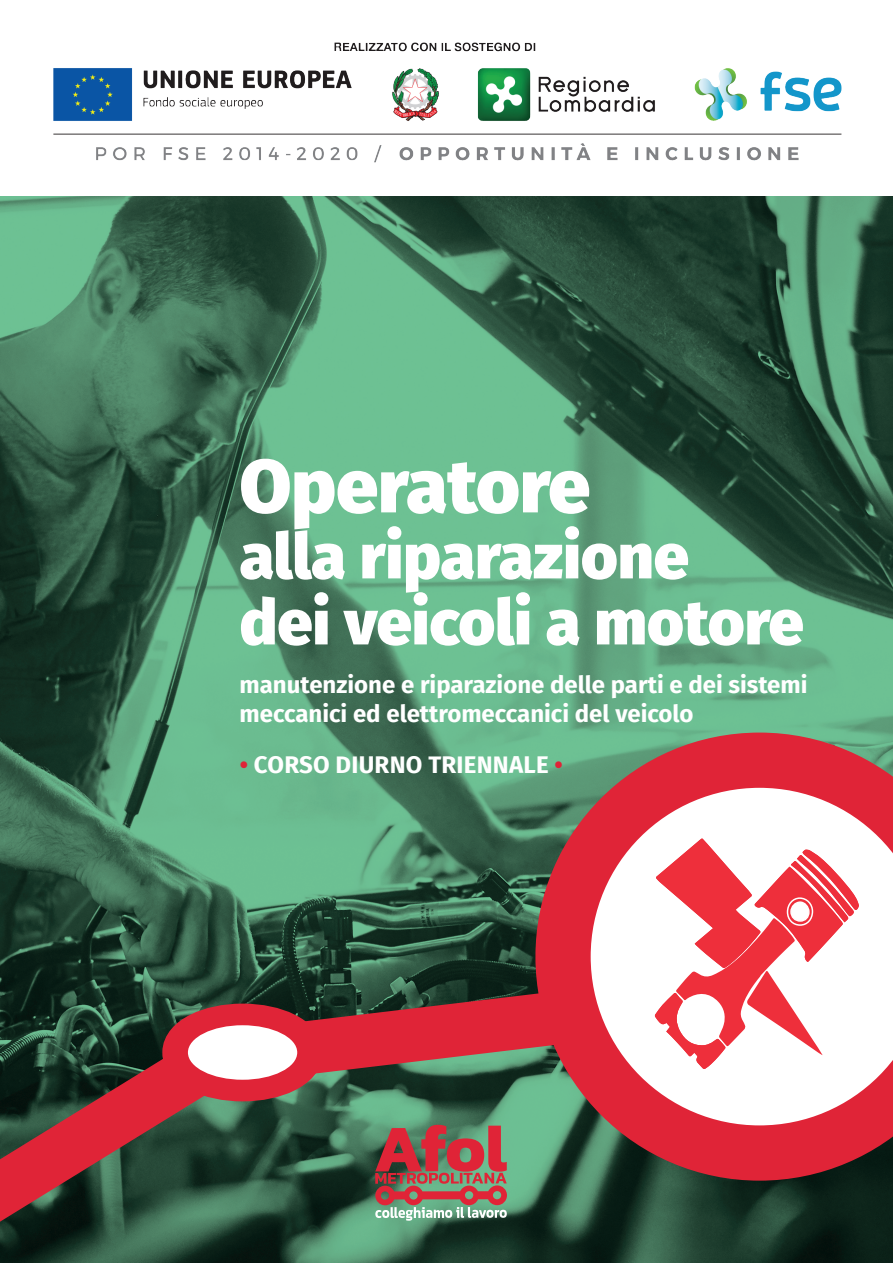
<style>
.page{position:relative;width:893px;height:1263px;background:#fff}
.page>*{position:absolute;margin:0;border:0;box-sizing:border-box;transform-origin:0 0}
.t1{font:900 75px "Fira Sans";color:#fff}
.t2{font:900 63px/66px "Fira Sans";color:#fff}
.t3{font:700 24px/28.8px "Fira Sans";color:#fff}
.s1{color:#e02437}
</style>
<div class="page">
<img style="left:0;top:196px;width:893px;height:1067px">
<img style="left:53px;top:42px;width:789px;height:121px">
<svg style="left:0;top:954px;width:661px;height:309px;background:#44483b"></svg>
<div style="left:162px;top:1003px;width:161px;height:98px;border:35px solid #e02437;border-radius:50%"></div>
<div style="left:188px;top:1025px;width:109px;height:55px;background:#fff;border-radius:50%"></div>
<svg style="left:535px;top:732px;width:358px;height:449px"></svg>
<svg style="left:375px;top:1125px;width:132px;height:96px;background:#9a6a60"></svg>
<svg style="left:655px;top:834px;width:204px;height:235px"></svg>
<div style="left:791px;top:902px;width:18px;height:19px;background:#fff;border-radius:50%"></div>
<h1 class="t1" style="left:240px;top:419px;width:352px">Operatore</h1>
<h2 class="t2" style="left:240px;top:517px;width:566px">alla riparazione<br>dei veicoli a motore</h2>
<p class="t3" style="left:240px;top:668px;width:570px">manutenzione e riparazione delle parti e dei sistemi meccanici ed elettromeccanici del veicolo</p>
<p class="t3" style="left:240px;top:748px;width:324px"><span class="s1">•</span> CORSO DIURNO TRIENNALE <span class="s1">•</span></p>
</div>
